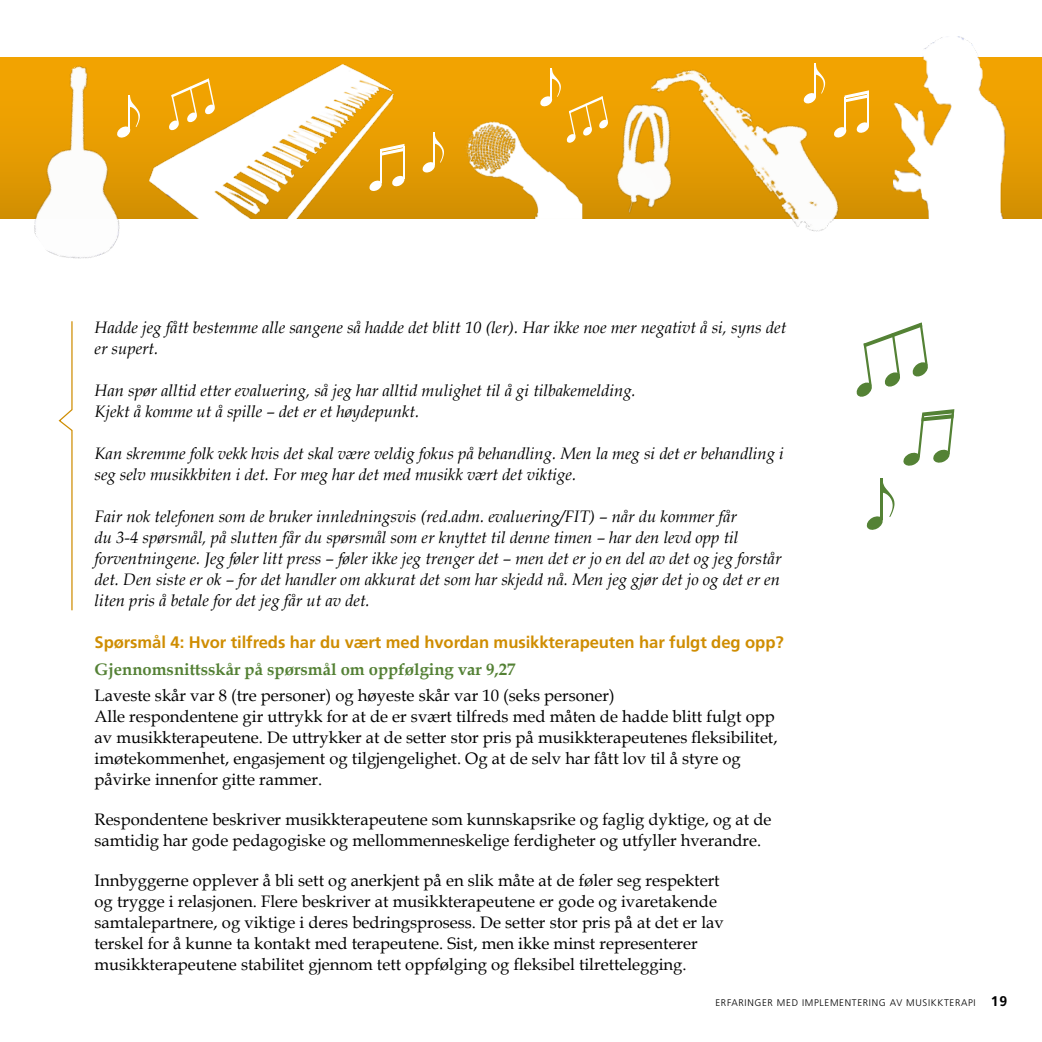
<style>
.page{position:relative;width:1042px;height:1042px;background:#fff}
.page>*{position:absolute;margin:0;border:0;box-sizing:border-box;transform-origin:0 0}
.t1{font:16.62px/21px "Book Antiqua";color:#000}
.t2{font:italic 16.62px/21px "Book Antiqua";color:#000}
.t3{font:700 16.62px "Frutiger LT";letter-spacing:-.005em;color:#cf8d02}
.t4{font:700 16.62px "Book Antiqua";color:#548135}
.t5{font:300 9.62px "Frutiger LT";letter-spacing:.07em;color:#000}
.s1{font-weight:700;font-size:14px}
</style>
<div class="page">
<div style="left:0;top:57px;width:1042px;height:161px;background:linear-gradient(to bottom,#f8a701,#d69304)"></div>
<svg style="left:539px;top:68px;width:70px;height:49px;background:#f1aa17"></svg>
<svg style="left:404px;top:175px;width:1px;height:12px"></svg>
<svg style="left:422px;top:133px;width:22px;height:40px"></svg>
<img style="left:459px;top:117px;width:129px;height:102px">
<img style="left:588px;top:89px;width:34px;height:130px">
<img style="left:186px;top:65px;width:218px;height:153px">
<img style="left:622px;top:57px;width:249px;height:175px">
<img style="left:894px;top:36px;width:121px;height:182px">
<img style="left:0;top:60px;width:186px;height:199px">
<svg style="left:58px;top:321px;width:15px;height:290px"></svg>
<svg style="left:856px;top:322px;width:72px;height:75px"></svg>
<svg style="left:903px;top:409px;width:51px;height:57px"></svg>
<hr style="left:880px;top:478px;width:3px;height:42px;background:#548235">
<svg style="left:866px;top:483px;width:28px;height:47px"></svg>
<p class="t2" style="left:95px;top:317px;width:693px">Hadde jeg fått bestemme alle sangene så hadde det blitt 10 (ler). Har ikke noe mer negativt å si, syns det er supert.</p>
<p class="t2" style="left:95px;top:380px;width:543px">Han spør alltid etter evaluering, så jeg har alltid mulighet til å gi tilbakemelding.<br>Kjekt å komme ut å spille – det er et høydepunkt.</p>
<p class="t2" style="left:95px;top:443px;width:691px">Kan skremme folk vekk hvis det skal være veldig fokus på behandling. Men la meg si det er behandling i seg selv musikkbiten i det. For meg har det med musikk vært det viktige.</p>
<p class="t2" style="left:95px;top:506px;width:688px">Fair nok telefonen som de bruker innledningsvis (red.adm. evaluering/FIT) – når du kommer får<br>du 3-4 spørsmål, på slutten får du spørsmål som er knyttet til denne timen – har den levd opp til forventningene. Jeg føler litt press – føler ikke jeg trenger det – men det er jo en del av det og jeg forstår det. Den siste er ok – for det handler om akkurat det som har skjedd nå. Men jeg gjør det jo og det er en liten pris å betale for det jeg får ut av det.</p>
<p class="t3" style="left:95px;top:633px;width:690px">Spørsmål 4: Hvor tilfreds har du vært med hvordan musikkterapeuten har fulgt deg opp?</p>
<p class="t4" style="left:95px;top:657px;width:422px">Gjennomsnittsskår på spørsmål om oppfølging var 9,27</p>
<p class="t1" style="left:95px;top:684px;width:684px">Laveste skår var 8 (tre personer) og høyeste skår var 10 (seks personer)<br>Alle respondentene gir uttrykk for at de er svært tilfreds med måten de hadde blitt fulgt opp av musikkterapeutene. De uttrykker at de setter stor pris på musikkterapeutenes fleksibilitet, imøtekommenhet, engasjement og tilgjengelighet. Og at de selv har fått lov til å styre og påvirke innenfor gitte rammer.</p>
<p class="t1" style="left:95px;top:808px;width:678px">Respondentene beskriver musikkterapeutene som kunnskapsrike og faglig dyktige, og at de samtidig har gode pedagogiske og mellommenneskelige ferdigheter og utfyller hverandre.</p>
<p class="t1" style="left:95px;top:870px;width:631px">Innbyggerne opplever å bli sett og anerkjent på en slik måte at de føler seg respektert og trygge i relasjonen. Flere beskriver at musikkterapeutene er gode og ivaretakende samtalepartnere, og viktige i deres bedringsprosess. De setter stor pris på at det er lav terskel for å kunne ta kontakt med terapeutene. Sist, men ikke minst representerer musikkterapeutene stabilitet gjennom tett oppfølging og fleksibel tilrettelegging.</p>
<p class="t5" style="left:715px;top:997px;width:293px">ERFARINGER MED IMPLEMENTERING AV MUSIKKTERAPI <span class="s1">19</span></p>
</div>
